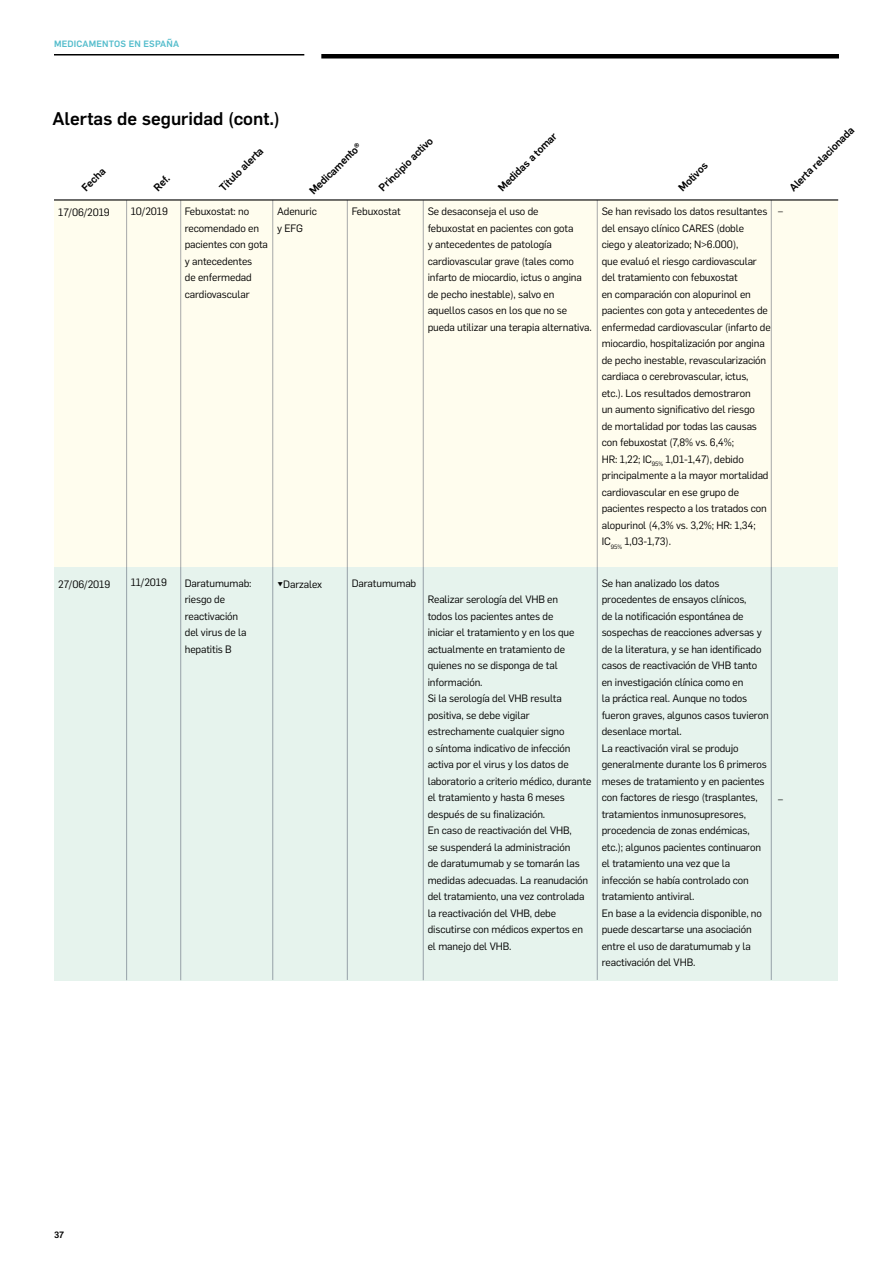
<style>
.page{position:relative;width:893px;height:1263px;background:#fff}
.page>*{position:absolute;margin:0;border:0;box-sizing:border-box;transform-origin:0 0}
.t1{font:500 18px "Flama";color:#000}
.t2{font:10.5px/16.5px "Flama";letter-spacing:-.01em;color:#000}
.t3{font:500 10.5px "Flama";color:#000}
.t4{font:500 9px "Flama";letter-spacing:.02em;color:#55bdcc}
.t5{font:500 9px "Flama";color:#000}
</style>
<div class="page">
<div style="left:54px;top:200px;width:783px;height:780px;background:#fffdee"></div>
<hr style="left:126px;top:200px;width:1px;height:780px;background:#a7a8a9">
<hr style="left:272px;top:200px;width:1px;height:780px;background:#a7a8a9">
<hr style="left:347px;top:200px;width:1px;height:780px;background:#a7a8a9">
<hr style="left:423px;top:200px;width:1px;height:780px;background:#a7a8a9">
<hr style="left:597px;top:200px;width:1px;height:780px;background:#a7a8a9">
<hr style="left:771px;top:200px;width:1px;height:780px;background:#a7a8a9">
<hr style="left:180px;top:200px;width:1px;height:780px;background:#a7a8a9">
<hr style="left:54px;top:199px;width:784px;height:2px;background:#000">
<div style="left:54px;top:567px;width:783px;height:413px;background:#e6f3ed"></div>
<div style="left:321px;top:54px;width:518px;height:5px;background:#000"></div>
<hr style="left:54px;top:54px;width:250px;height:2px;background:#000">
<p class="t4" style="left:54px;top:37px;width:127px">MEDICAMENTOS EN ESPAÑA</p>
<h1 class="t1" style="left:52px;top:106px;width:229px">Alertas de seguridad (cont.)</h1>
<p class="t3" style="left:78px;top:184px;width:30px;rotate:-45deg">Fecha</p>
<p class="t2" style="left:58px;top:203px;width:53px">17/06/2019</p>
<p class="t3" style="left:150px;top:184px;width:19px;rotate:-45deg">Ref.</p>
<p class="t2" style="left:131px;top:203px;width:39px">10/2019</p>
<p class="t3" style="left:216px;top:184px;width:58px;rotate:-45deg">Título alerta</p>
<p class="t3" style="left:375px;top:184px;width:73px;rotate:-45deg">Principio activo</p>
<p class="t3" style="left:495px;top:184px;width:80px;rotate:-45deg">Medidas a tomar</p>
<p class="t3" style="left:306px;top:187px;width:70px;rotate:-45deg">Medicamento®</p>
<p class="t2" style="left:185px;top:203px;width:85px">Febuxostat: no recomendado en pacientes con gota y antecedentes<br>de enfermedad cardiovascular</p>
<p class="t2" style="left:277px;top:203px;width:41px">Adenuric y EFG</p>
<p class="t2" style="left:352px;top:203px;width:50px">Febuxostat</p>
<p class="t2" style="left:428px;top:203px;width:166px">Se desaconseja el uso de<br>febuxostat en pacientes con gota<br>y antecedentes de patología cardiovascular grave (tales como infarto de miocardio, ictus o angina de pecho inestable), salvo en aquellos casos en los que no se pueda utilizar una terapia alternativa.</p>
<p class="t2" style="left:58px;top:575px;width:53px">27/06/2019</p>
<p class="t2" style="left:131px;top:573px;width:38px">11/2019</p>
<p class="t2" style="left:185px;top:574px;width:68px">Daratumumab: riesgo de reactivación del virus de la hepatitis B</p>
<p class="t2" style="left:277px;top:575px;width:47px">▼Darzalex</p>
<p class="t2" style="left:352px;top:575px;width:66px">Daratumumab</p>
<p class="t2" style="left:428px;top:591px;width:165px">Realizar serología del VHB en<br>todos los pacientes antes de<br>iniciar el tratamiento y en los que actualmente en tratamiento de quienes no se disponga de tal información.<br>Si la serología del VHB resulta positiva, se debe vigilar estrechamente cualquier signo<br>o síntoma indicativo de infección activa por el virus y los datos de laboratorio a criterio médico, durante el tratamiento y hasta 6 meses después de su finalización.<br>En caso de reactivación del VHB,<br>se suspenderá la administración<br>de daratumumab y se tomarán las medidas adecuadas. La reanudación del tratamiento, una vez controlada la reactivación del VHB, debe discutirse con médicos expertos en el manejo del VHB.</p>
<p class="t3" style="left:675px;top:184px;width:38px;rotate:-45deg">Motivos</p>
<p class="t3" style="left:786px;top:184px;width:88px;rotate:-45deg">Alerta relacionada</p>
<p class="t2" style="left:602px;top:203px;width:171px">Se han revisado los datos resultantes del ensayo clínico CARES (doble<br>ciego y aleatorizado; N&gt;6.000),<br>que evaluó el riesgo cardiovascular del tratamiento con febuxostat<br>en comparación con alopurinol en pacientes con gota y antecedentes de enfermedad cardiovascular (infarto de miocardio, hospitalización por angina de pecho inestable, revascularización cardiaca o cerebrovascular, ictus, etc.). Los resultados demostraron<br>un aumento significativo del riesgo<br>de mortalidad por todas las causas con febuxostat (7,8% vs. 6,4%;<br>HR: 1,22; IC<sub>95%</sub> 1,01-1,47), debido principalmente a la mayor mortalidad cardiovascular en ese grupo de pacientes respecto a los tratados con alopurinol (4,3% vs. 3,2%; HR: 1,34; IC<sub>95%</sub> 1,03-1,73).</p>
<p class="t2" style="left:602px;top:574px;width:169px">Se han analizado los datos procedentes de ensayos clínicos,<br>de la notificación espontánea de sospechas de reacciones adversas y de la literatura, y se han identificado casos de reactivación de VHB tanto en investigación clínica como en<br>la práctica real. Aunque no todos fueron graves, algunos casos tuvieron desenlace mortal.<br>La reactivación viral se produjo generalmente durante los 6 primeros meses de tratamiento y en pacientes con factores de riesgo (trasplantes, tratamientos inmunosupresores, procedencia de zonas endémicas, etc.); algunos pacientes continuaron el tratamiento una vez que la infección se había controlado con tratamiento antiviral.<br>En base a la evidencia disponible, no puede descartarse una asociación entre el uso de daratumumab y la reactivación del VHB.</p>
<p class="t2" style="left:778px;top:203px;width:6px">–</p>
<p class="t2" style="left:778px;top:790px;width:6px">–</p>
<p class="t5" style="left:54px;top:1229px;width:12px">37</p>
</div>
